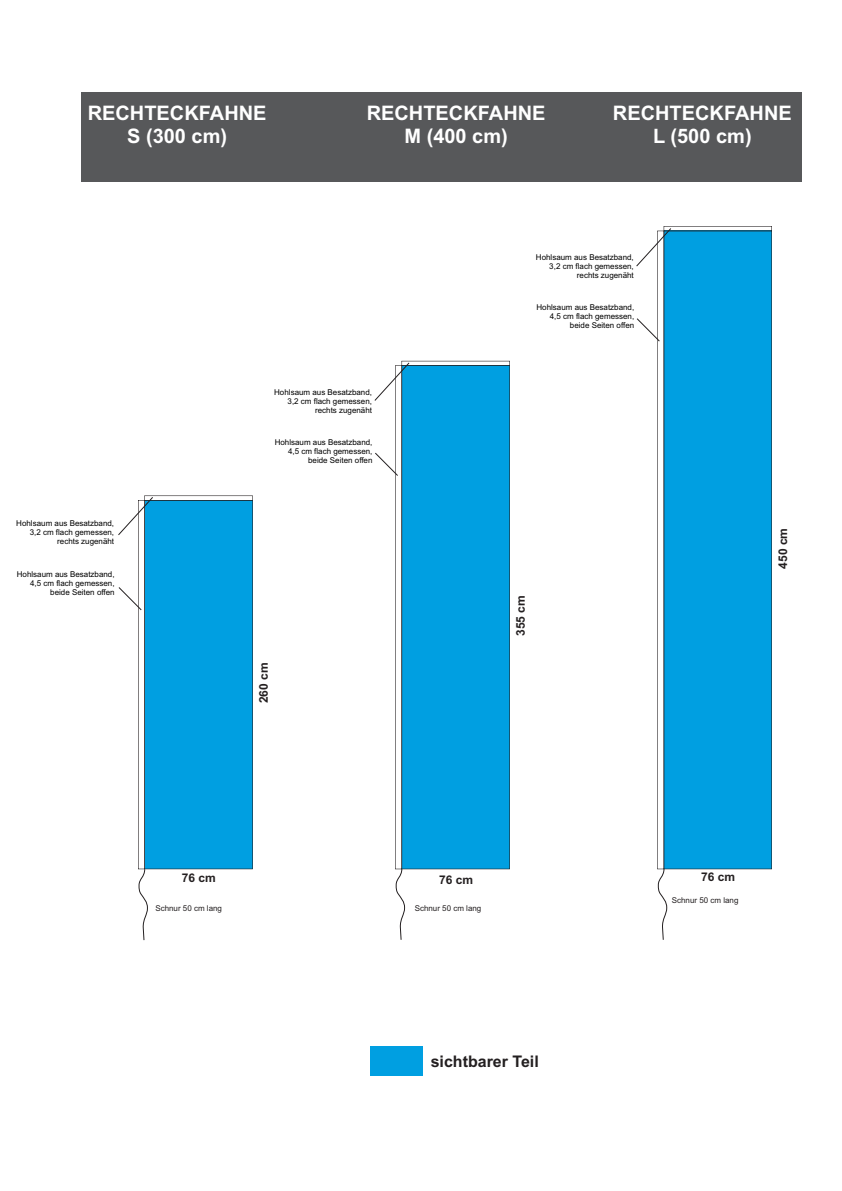
<style>
.page{position:relative;width:842px;height:1191px;background:#fff}
.page>*{position:absolute;margin:0;border:0;box-sizing:border-box;transform-origin:0 0}
.t1{font:700 20px/22.3px "Arial";color:#fff;text-align:center}
.t2{font:700 16px "Arial";color:#231f20}
.t3{font:700 12px "Arial";color:#231f20}
.t4{font:8px/8.9px "Arial";color:#000;text-align:right}
.t5{font:8px "Arial";color:#231f20}
</style>
<div class="page">
<div style="left:81px;top:93px;width:721px;height:89px;background:#57585a"></div>
<div style="left:371px;top:1046px;width:52px;height:30px;background:#009fe1"></div>
<svg style="left:374px;top:361px;width:136px;height:579px"></svg>
<svg style="left:118px;top:495px;width:135px;height:445px"></svg>
<svg style="left:636px;top:226px;width:136px;height:714px"></svg>
<h1 class="t1" style="left:88px;top:104px;width:180px">RECHTECKFAHNE<br>S (300 cm)</h1>
<h1 class="t1" style="left:367px;top:104px;width:180px">RECHTECKFAHNE<br>M (400 cm)</h1>
<h1 class="t1" style="left:613px;top:104px;width:180px">RECHTECKFAHNE<br>L (500 cm)</h1>
<p class="t4" style="left:16px;top:519px;width:99px">Hohlsaum aus Besatzband,<br>3,2 cm flach gemessen, rechts zugenäht</p>
<p class="t4" style="left:17px;top:570px;width:99px">Hohlsaum aus Besatzband,<br>4,5 cm flach gemessen, beide Seiten offen</p>
<p class="t4" style="left:274px;top:388px;width:99px">Hohlsaum aus Besatzband,<br>3,2 cm flach gemessen, rechts zugenäht</p>
<p class="t4" style="left:275px;top:439px;width:99px">Hohlsaum aus Besatzband,<br>4,5 cm flach gemessen, beide Seiten offen</p>
<p class="t4" style="left:536px;top:253px;width:99px">Hohlsaum aus Besatzband,<br>3,2 cm flach gemessen, rechts zugenäht</p>
<p class="t4" style="left:536px;top:304px;width:99px">Hohlsaum aus Besatzband,<br>4,5 cm flach gemessen, beide Seiten offen</p>
<h3 class="t3" style="left:516px;top:636px;width:42px;rotate:-90deg">355 cm</h3>
<h3 class="t3" style="left:778px;top:568px;width:42px;rotate:-90deg">450 cm</h3>
<h3 class="t3" style="left:259px;top:703px;width:42px;rotate:-90deg">260 cm</h3>
<h3 class="t3" style="left:182px;top:873px;width:36px">76 cm</h3>
<h3 class="t3" style="left:439px;top:875px;width:36px">76 cm</h3>
<p class="t5" style="left:155px;top:905px;width:68px">Schnur 50 cm lang</p>
<p class="t5" style="left:415px;top:905px;width:68px">Schnur 50 cm lang</p>
<h2 class="t2" style="left:431px;top:1055px;width:110px">sichtbarer Teil</h2>
<h3 class="t3" style="left:701px;top:871px;width:36px">76 cm</h3>
<p class="t5" style="left:672px;top:897px;width:68px">Schnur 50 cm lang</p>
</div>
